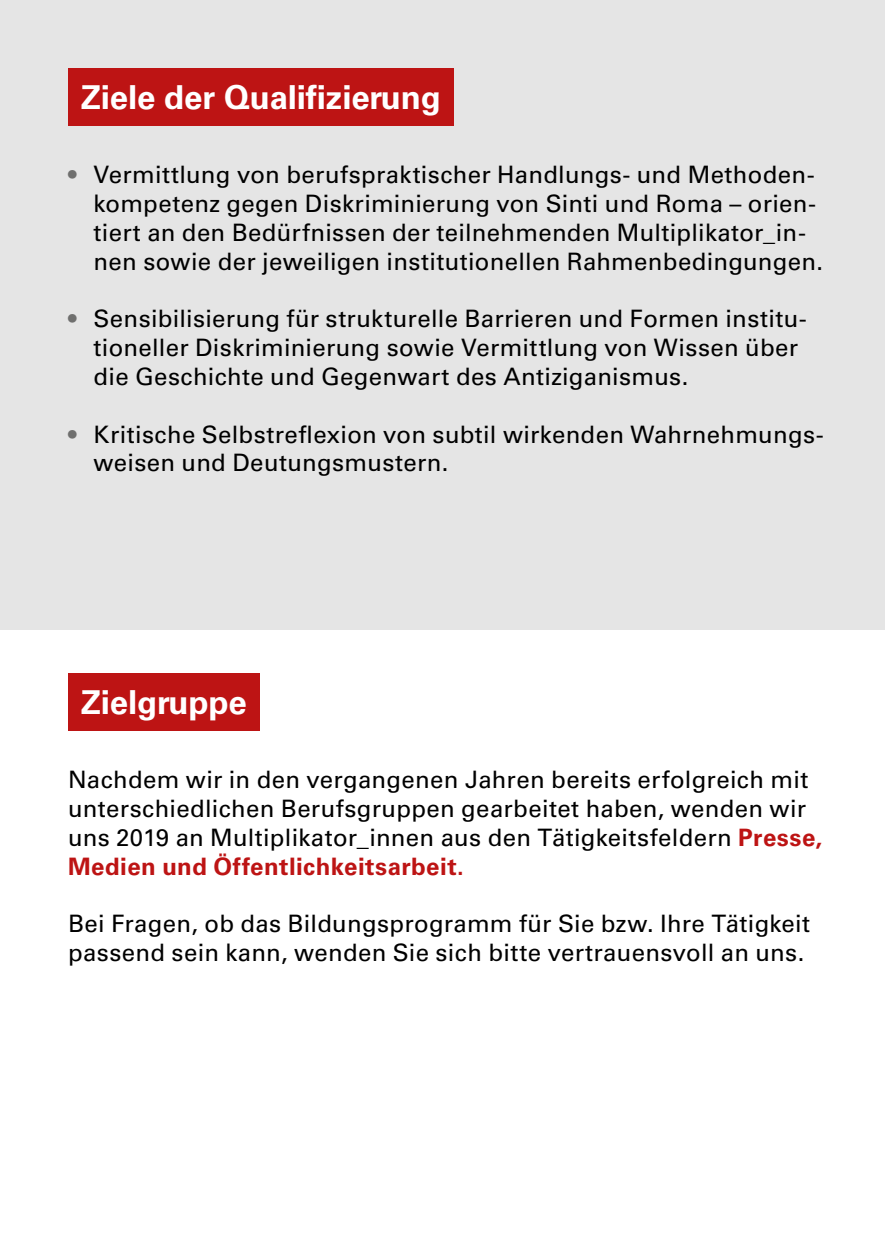
<style>
.page{position:relative;width:885px;height:1259px;background:#fff}
.page>*{position:absolute;margin:0;border:0;box-sizing:border-box;transform-origin:0 0}
.t1{font:700 33px "Univers LT Pro 65";letter-spacing:-.005em;color:#fff}
.t2{font:24px/28.8px "Univers LT Pro 55 Roman";letter-spacing:.01em;color:#000}
.t3{font:700 24px "Univers LT Pro 65";letter-spacing:.02em;color:#bd1414}
.s1{color:#6f6f6e}
.s2{font-family:"Univers LT Pro 65";font-weight:700;color:#bd1414}
</style>
<div class="page">
<div style="left:0;top:0;width:884px;height:629px;background:#e5e5e5"></div>
<div style="left:68px;top:68px;width:386px;height:58px;background:#bd1414"></div>
<div style="left:68px;top:673px;width:191px;height:57px;background:#bd1414"></div>
<h1 class="t1" style="left:81px;top:77px;width:362px">Ziele der Qualifizierung</h1>
<p class="t2" style="left:94px;top:160px;width:731px;text-indent:-26px"><span class="s1">•</span> Vermittlung von berufspraktischer Handlungs- und Methoden&shy;kompetenz gegen Diskriminierung von Sinti und Roma – orien&shy;tiert an den Bedürfnissen der teilnehmenden Multiplikator_in&shy;nen sowie der jeweiligen institutionellen Rahmenbedingungen.</p>
<p class="t2" style="left:94px;top:304px;width:712px;text-indent:-26px"><span class="s1">•</span> Sensibilisierung für strukturelle Barrieren und Formen institu&shy;tioneller Diskriminierung sowie Vermittlung von Wissen über die Geschichte und Gegenwart des Antiziganismus.</p>
<p class="t2" style="left:94px;top:420px;width:731px;text-indent:-26px"><span class="s1">•</span> Kritische Selbstreflexion von subtil wirkenden Wahrnehmungs&shy;weisen und Deutungsmustern.</p>
<h1 class="t1" style="left:81px;top:682px;width:167px">Zielgruppe</h1>
<p class="t2" style="left:68px;top:765px;width:755px">Nachdem wir in den vergangenen Jahren bereits erfolgreich mit unterschiedlichen Berufsgruppen gearbeitet haben, wenden wir uns 2019 an Multiplikator_innen aus den Tätigkeitsfeldern <span class="s2">Presse,</span></p>
<p class="t3" style="left:68px;top:852px;width:397px">Medien und Öffentlichkeitsarbeit.</p>
<p class="t2" style="left:68px;top:909px;width:743px">Bei Fragen, ob das Bildungsprogramm für Sie bzw. Ihre Tätigkeit passend sein kann, wenden Sie sich bitte vertrauensvoll an uns.</p>
</div>
